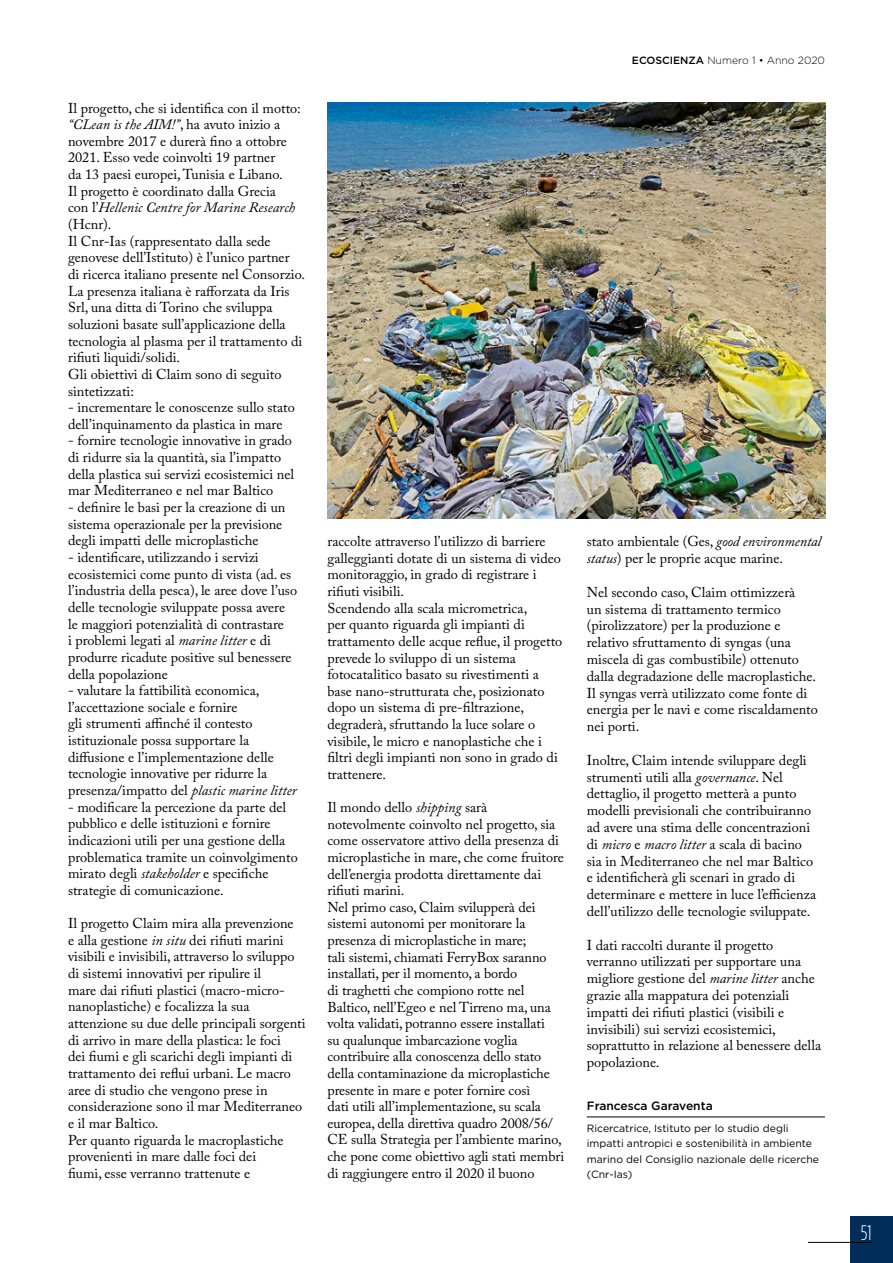
<style>
.page{position:relative;width:893px;height:1263px;background:#fff}
.page>*{position:absolute;margin:0;border:0;box-sizing:border-box;transform-origin:0 0}
.t1{font:300 condensed 21px "Gotham HTF";color:#fff}
.t2{font:14.25px/16.6px "Adobe Caslon Pro";color:#000}
.t3{font:500 12px "Gotham HTF";color:#000}
.t4{font:10.5px/15.3px "Gotham HTF";color:#000}
.t5{font:300 10.5px "Gotham HTF";color:#000}
.s1{font-style:italic}
.s2{font-weight:500}
</style>
<div class="page">
<div style="left:850px;top:1216px;width:43px;height:47px;background:#002d59"></div>
<hr style="left:808px;top:1242px;width:64px;height:1px;background:#000">
<hr style="left:587px;top:1117px;width:238px;height:1px;background:#000">
<img style="left:327px;top:102px;width:498px;height:417px">
<p class="t2" style="left:68px;top:99px;width:238px">Il progetto, che si identifica con il motto: <span class="s1">“CLean is the AIM!”</span>, ha avuto inizio a novembre 2017 e durerà fino a ottobre 202 1. Esso vede coinvolti 19 partner<br>da 13 paesi europei, Tunisia e Libano.<br>Il progetto è coordinato dalla Grecia<br>con l’<span class="s1">Hellenic Centre for Marine Research </span>(Hcnr).<br>Il Cnr-Ias (rappresentato dalla sede genovese dell’Istituto) è l’unico partner<br>di ricerca italiano presente nel Consorzio.<br>La presenza italiana è rafforzata da Iris Srl, una ditta di Torino che sviluppa soluzioni basate sull’applicazione della tecnologia al plasma per il trattamento di rifiuti liquidi/solidi.<br>Gli obiettivi di Claim sono di seguito sintetizzati:</p>
<p class="t2" style="left:68px;top:399px;width:228px">- incrementare le conoscenze sullo stato dell’inquinamento da plastica in mare</p>
<p class="t2" style="left:68px;top:432px;width:228px">- fornire tecnologie innovative in grado di ridurre sia la quantità, sia l’impatto della plastica sui servizi ecosistemici nel mar Mediterraneo e nel mar Baltico</p>
<p class="t2" style="left:68px;top:499px;width:219px">- definire le basi per la creazione di un sistema operazionale per la previsione degli impatti delle microplastiche</p>
<p class="t2" style="left:68px;top:549px;width:231px">- identificare, utilizzando i servizi ecosistemici come punto di vista (ad. es l’industria della pesca), le aree dove l’uso delle tecnologie sviluppate possa avere le maggiori potenzialità di contrastare<br>i problemi legati al <span class="s1">marine litter</span> e di produrre ricadute positive sul benessere della popolazione</p>
<p class="t2" style="left:68px;top:682px;width:230px">- valutare la fattibilità economica, l’accettazione sociale e fornire<br>gli strumenti affinché il contesto istituzionale possa supportare la diffusione e l’implementazione delle tecnologie innovative per ridurre la presenza/impatto del <span class="s1">plastic marine litter</span></p>
<p class="t2" style="left:68px;top:798px;width:231px">- modificare la percezione da parte del pubblico e delle istituzioni e fornire indicazioni utili per una gestione della problematica tramite un coinvolgimento mirato degli <span class="s1">stakeholder</span> e specifiche strategie di comunicazione.</p>
<p class="t2" style="left:68px;top:915px;width:239px">Il progetto Claim mira alla prevenzione<br>e alla gestione <span class="s1">in situ</span> dei rifiuti marini visibili e invisibili, attraverso lo sviluppo di sistemi innovativi per ripulire il<br>mare dai rifiuti plastici (macro-micro&shy;nanoplastiche) e focalizza la sua attenzione su due delle principali sorgenti di arrivo in mare della plastica: le foci<br>dei fiumi e gli scarichi degli impianti di trattamento dei reflui urbani. Le macro aree di studio che vengono prese in considerazione sono il mar Mediterraneo e il mar Baltico.<br>Per quanto riguarda le macroplastiche provenienti in mare dalle foci dei<br>fiumi, esse verranno trattenute e</p>
<p class="t2" style="left:327px;top:533px;width:236px">raccolte attraverso l’utilizzo di barriere galleggianti dotate di un sistema di video monitoraggio, in grado di registrare i rifiuti visibili.<br>Scendendo alla scala micrometrica,<br>per quanto riguarda gli impianti di trattamento delle acque reflue, il progetto prevede lo sviluppo di un sistema fotocatalitico basato su rivestimenti a base nano-strutturata che, posizionato dopo un sistema di pre-filtrazione, degraderà, sfruttando la luce solare o visibile, le micro e nanoplastiche che i filtri degli impianti non sono in grado di trattenere.</p>
<p class="t2" style="left:327px;top:799px;width:238px">Il mondo dello <span class="s1">shipping</span> sarà notevolmente coinvolto nel progetto, sia come osservatore attivo della presenza di microplastiche in mare, che come fruitore dell’energia prodotta direttamente dai rifiuti marini.<br>Nel primo caso, Claim svilupperà dei sistemi autonomi per monitorare la presenza di microplastiche in mare;<br>tali sistemi, chiamati FerryBox saranno installati, per il momento, a bordo<br>di traghetti che compiono rotte nel Baltico, nell’Egeo e nel Tirreno ma, una volta validati, potranno essere installati<br>su qualunque imbarcazione voglia contribuire alla conoscenza dello stato della contaminazione da microplastiche presente in mare e poter fornire così<br>dati utili all’implementazione, su scala europea, della direttiva quadro 2008/56/ CE sulla Strategia per l’ambiente marino, che pone come obiettivo agli stati membri di raggiungere entro il 2020 il buono</p>
<p class="t5" style="left:632px;top:55px;width:195px"><span class="s2">ECOSCIENZA</span> Numero 1 • Anno 2020</p>
<p class="t2" style="left:587px;top:533px;width:236px">stato ambientale (Ges, <span class="s1">good environmental status</span>) per le proprie acque marine.</p>
<p class="t2" style="left:587px;top:583px;width:233px">Nel secondo caso, Claim ottimizzerà<br>un sistema di trattamento termico (pirolizzatore) per la produzione e relativo sfruttamento di syngas (una miscela di gas combustibile) ottenuto dalla degradazione delle macroplastiche.<br>Il syngas verrà utilizzato come fonte di energia per le navi e come riscaldamento nei porti.</p>
<p class="t2" style="left:587px;top:751px;width:231px">Inoltre, Claim intende sviluppare degli strumenti utili alla <span class="s1">governance</span>. Nel dettaglio, il progetto metterà a punto modelli previsionali che contribuiranno ad avere una stima delle concentrazioni di <span class="s1">micro</span> e <span class="s1">macro litter</span> a scala di bacino sia in Mediterraneo che nel mar Baltico e identificherà gli scenari in grado di determinare e mettere in luce l’efficienza dell’utilizzo delle tecnologie sviluppate.</p>
<p class="t2" style="left:587px;top:936px;width:236px">I dati raccolti durante il progetto verranno utilizzati per supportare una migliore gestione del <span class="s1">marine litter</span> anche grazie alla mappatura dei potenziali impatti dei rifiuti plastici (visibili e invisibili) sui servizi ecosistemici, soprattutto in relazione al benessere della popolazione.</p>
<p class="t3" style="left:587px;top:1099px;width:127px">Francesca Garaventa</p>
<p class="t4" style="left:587px;top:1120px;width:234px">Ricercatrice, Istituto per lo studio degli impatti antropici e sostenibilità in ambiente marino del Consiglio nazionale delle ricerche (Cnr-Ias)</p>
<h1 class="t1" style="left:861px;top:1221px;width:12px">51</h1>
</div>
